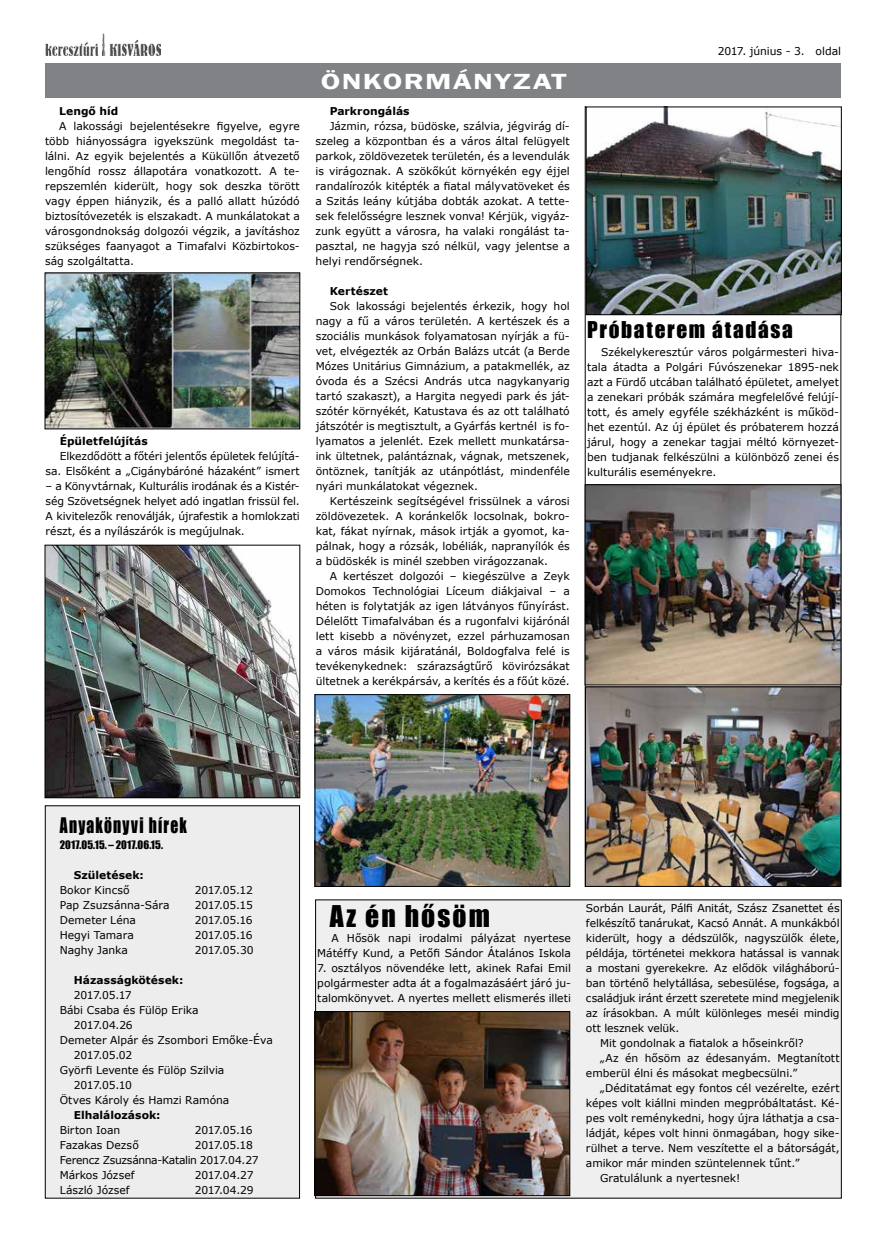
<style>
.page{position:relative;width:886px;height:1241px;background:#fff}
.page>*{position:absolute;margin:0;border:0;box-sizing:border-box;transform-origin:0 0}
.t1{font:27.5px "Impact";letter-spacing:.08em;color:#000}
.t2{font:600 22.5px "Franklin Gothic";letter-spacing:.05em;color:#fff;scale:1.36 1}
.t3{font:21.25px "Impact";letter-spacing:.08em;color:#000}
.t4{font:19.75px "Impact";letter-spacing:.08em;color:#000;scale:.79 1}
.t5{font:10.75px/15px "Verdana";letter-spacing:-.005em;color:#000;text-align:justify}
.t6{font:700 10.75px "Verdana";color:#000}
.t7{font:10.75px/15px "Verdana";letter-spacing:-.025em;color:#000}
.t8{font:10.75px "Impact";letter-spacing:.01em;color:#000}
</style>
<div class="page">
<img style="left:45px;top:34px;width:115px;height:21px">
<div style="left:45px;top:64px;width:796px;height:34px;background:#808285"></div>
<div style="left:45px;top:805px;width:254px;height:392px;background:#ededee"></div>
<div style="left:45px;top:805px;width:255px;height:393px;border:1px solid #000"></div>
<img style="left:47px;top:274px;width:251px;height:153px">
<div style="left:45px;top:272px;width:255px;height:157px;border:1px solid #000"></div>
<img style="left:317px;top:696px;width:251px;height:188px">
<div style="left:315px;top:694px;width:255px;height:192px;border:1px solid #000"></div>
<img style="left:47px;top:546px;width:251px;height:250px">
<div style="left:45px;top:544px;width:255px;height:254px;border:1px solid #000"></div>
<div style="left:316px;top:899px;width:525px;height:298px;background:#efeff0"></div>
<img style="left:317px;top:1013px;width:251px;height:180px">
<div style="left:315px;top:1011px;width:255px;height:184px;border:1px solid #000"></div>
<img style="left:588px;top:109px;width:251px;height:204px">
<div style="left:586px;top:107px;width:255px;height:208px;border:1px solid #000"></div>
<img style="left:585px;top:486px;width:256px;height:398px">
<div style="left:585px;top:686px;width:256px;height:200px;border:1px solid #000"></div>
<div style="left:585px;top:484px;width:256px;height:201px;border:1px solid #000"></div>
<p class="t6" style="left:59px;top:103px;width:61px">Lengő híd</p>
<p class="t5" style="left:45px;top:118px;width:256px;text-indent:14px">A lakossági bejelentésekre figyelve, egyre több hiányosságra igyekszünk megoldást ta&shy;lálni. Az egyik bejelentés a Küküllőn átvezető lengőhíd rossz állapotára vonatkozott. A te&shy;repszemlén kiderült, hogy sok deszka törött vagy éppen hiányzik, és a palló allatt húzódó biztosítóvezeték is elszakadt. A munkálatokat a városgondnokság dolgozói végzik, a javításhoz szükséges faanyagot a Timafalvi Közbirtokos&shy;ság szolgáltatta.</p>
<p class="t6" style="left:60px;top:433px;width:90px">Épületfelújítás</p>
<p class="t5" style="left:46px;top:448px;width:256px;text-align:right">Elkezdődött a főtéri jelentős épületek felújítá&shy;sa. Elsőként a „Cigánybáróné házaként” ismert</p>
<p class="t5" style="left:46px;top:478px;width:256px">– a Könyvtárnak, Kulturális irodának és a Kistér&shy;ség Szövetségnek helyet adó ingatlan frissül fel.<br>A kivitelezők renoválják, újrafestik a homlokzati részt, és a nyílászárók is megújulnak.</p>
<h2 class="t2" style="left:321px;top:67px;width:182px">ÖNKORMÁNYZAT</h2>
<p class="t6" style="left:330px;top:103px;width:81px">Parkrongálás</p>
<p class="t5" style="left:316px;top:118px;width:256px;text-indent:14px">Jázmin, rózsa, büdöske, szálvia, jégvirág dí&shy;szeleg a központban és a város által felügyelt parkok, zöldövezetek területén, és a levendulák is virágoznak. A szökőkút környékén egy éjjel randalírozók kitépték a fiatal mályvatöveket és a Szitás leány kútjába dobták azokat. A tette&shy;sek felelősségre lesznek vonva! Kérjük, vigyáz&shy;zunk együtt a városra, ha valaki rongálást ta&shy;pasztal, ne hagyja szó nélkül, vagy jelentse a helyi rendőrségnek.</p>
<p class="t6" style="left:330px;top:283px;width:60px">Kertészet</p>
<p class="t5" style="left:316px;top:298px;width:256px;text-indent:14px">Sok lakossági bejelentés érkezik, hogy hol nagy a fű a város területén. A kertészek és a szociális munkások folyamatosan nyírják a fü&shy;vet, elvégezték az Orbán Balázs utcát (a Berde Mózes Unitárius Gimnázium, a patakmellék, az óvoda és a Szécsi András utca nagykanyarig tartó szakaszt), a Hargita negyedi park és ját&shy;szótér környékét, Katustava és az ott található játszótér is megtisztult, a Gyárfás kertnél is fo&shy;lyamatos a jelenlét. Ezek mellett munkatársa&shy;ink ültetnek, palántáznak, vágnak, metszenek, öntöznek, tanítják az utánpótlást, mindenféle nyári munkálatokat végeznek.</p>
<p class="t5" style="left:316px;top:493px;width:256px;text-indent:14px">Kertészeink segítségével frissülnek a városi zöldövezetek. A koránkelők locsolnak, bokro&shy;kat, fákat nyírnak, mások irtják a gyomot, ka&shy;pálnak, hogy a rózsák, lobéliák, napranyílók és a büdöskék is minél szebben virágozzanak.</p>
<p class="t5" style="left:316px;top:568px;width:256px;text-indent:14px">A kertészet dolgozói – kiegészülve a Zeyk Domokos Technológiai Líceum diákjaival – a héten is folytatják az igen látványos fűnyírást.<br>Délelőtt Timafalvában és a rugonfalvi kijárónál lett kisebb a növényzet, ezzel párhuzamosan a város másik kijáratánál, Boldogfalva felé is tevékenykednek: szárazságtűrő kövirózsákat ültetnek a kerékpársáv, a kerítés és a főút közé.</p>
<p class="t5" style="left:718px;top:44px;width:125px">2017. június - 3. oldal</p>
<h3 class="t3" style="left:587px;top:313px;width:207px">Próbaterem átadása</h3>
<p class="t5" style="left:587px;top:344px;width:253px;text-indent:14px">Székelykeresztúr város polgármesteri hiva&shy;tala átadta a Polgári Fúvószenekar 1895-nek azt a Fürdő utcában található épületet, amelyet a zenekari próbák számára megfelelővé felújí&shy;tott, és amely egyféle székházként is működ&shy;het ezentúl. Az új épület és próbaterem hozzá járul, hogy a zenekar tagjai méltó környezet&shy;ben tudjanak felkészülni a különböző zenei és kulturális eseményekre.</p>
<h3 class="t4" style="left:60px;top:810px;width:163px">Anyakönyvi hírek</h3>
<p class="t8" style="left:60px;top:835px;width:105px">2017.05.15. – 2017.06.15.</p>
<p class="t6" style="left:74px;top:866px;width:72px">Születések:</p>
<p class="t5" style="left:60px;top:881px;width:72px">Bokor Kincső</p>
<p class="t5" style="left:195px;top:881px;width:60px">2017.05.12</p>
<p class="t5" style="left:60px;top:896px;width:112px">Pap Zsuzsánna-Sára</p>
<p class="t5" style="left:195px;top:896px;width:60px">2017.05.15</p>
<p class="t5" style="left:60px;top:911px;width:78px">Demeter Léna</p>
<p class="t5" style="left:195px;top:911px;width:60px">2017.05.16</p>
<p class="t5" style="left:60px;top:926px;width:76px">Hegyi Tamara</p>
<p class="t5" style="left:195px;top:926px;width:60px">2017.05.16</p>
<p class="t5" style="left:60px;top:941px;width:70px">Naghy Janka</p>
<p class="t5" style="left:195px;top:941px;width:60px">2017.05.30</p>
<p class="t6" style="left:74px;top:971px;width:111px">Házasságkötések:</p>
<p class="t5" style="left:74px;top:986px;width:59px">2017.05.17</p>
<p class="t5" style="left:60px;top:1001px;width:140px">Bábi Csaba és Fülöp Erika</p>
<p class="t5" style="left:74px;top:1016px;width:60px">2017.04.26</p>
<p class="t5" style="left:60px;top:1031px;width:215px">Demeter Alpár és Zsombori Emőke-Éva</p>
<p class="t5" style="left:74px;top:1046px;width:60px">2017.05.02</p>
<p class="t5" style="left:60px;top:1061px;width:166px">Györfi Levente és Fülöp Szilvia</p>
<p class="t5" style="left:74px;top:1076px;width:60px">2017.05.10</p>
<p class="t5" style="left:60px;top:1091px;width:171px">Ötves Károly és Hamzi Ramóna</p>
<p class="t6" style="left:74px;top:1106px;width:88px">Elhalálozások:</p>
<p class="t5" style="left:60px;top:1121px;width:62px">Birton Ioan</p>
<p class="t5" style="left:195px;top:1121px;width:60px">2017.05.16</p>
<p class="t5" style="left:60px;top:1136px;width:81px">Fazakas Dezső</p>
<p class="t7" style="left:60px;top:1136px;width:201px;text-indent:135px">2017.05.18<br>Ferencz Zsuzsánna-Katalin 2017.04.27<br>Márkos József</p>
<p class="t5" style="left:195px;top:1166px;width:60px">2017.04.27</p>
<p class="t5" style="left:60px;top:1181px;width:71px">László József</p>
<p class="t5" style="left:195px;top:1181px;width:60px">2017.04.29</p>
<h1 class="t1" style="left:330px;top:894px;width:162px">Az én hősöm</h1>
<p class="t5" style="left:317px;top:930px;width:255px;text-align:right">A Hősök napi irodalmi pályázat nyertese<br>Mátéffy Kund, a Petőfi Sándor Átalános Iskola</p>
<p class="t5" style="left:317px;top:960px;width:255px">7. osztályos növendéke lett, akinek Rafai Emil polgármester adta át a fogalmazásáért járó ju&shy;talomkönyvet. A nyertes mellett elismerés illeti</p>
<p class="t5" style="left:586px;top:900px;width:255px">Sorbán Laurát, Pálfi Anitát, Szász Zsanettet és</p>
<p class="t5" style="left:586px;top:915px;width:255px">felkészítő tanárukat, Kacsó Annát. A munkákból</p>
<p class="t5" style="left:586px;top:930px;width:255px">kiderült, hogy a dédszülők, nagyszülők élete,</p>
<p class="t5" style="left:586px;top:945px;width:255px">példája, történetei mekkora hatással is vannak</p>
<p class="t5" style="left:586px;top:960px;width:255px">a mostani gyerekekre. Az elődök világháború-</p>
<p class="t5" style="left:586px;top:975px;width:255px">ban történő helytállása, sebesülése, fogsága, a</p>
<p class="t5" style="left:586px;top:990px;width:255px">családjuk iránt érzett szeretete mind megjelenik</p>
<p class="t5" style="left:586px;top:1005px;width:255px">az írásokban. A múlt különleges meséi mindig</p>
<p class="t5" style="left:586px;top:1020px;width:95px">ott lesznek velük.</p>
<p class="t5" style="left:600px;top:1035px;width:205px">Mit gondolnak a fiatalok a hőseinkről?</p>
<p class="t5" style="left:600px;top:1050px;width:241px">„Az én hősöm az édesanyám. Megtanított</p>
<p class="t5" style="left:586px;top:1065px;width:213px">emberül élni és másokat megbecsülni.”</p>
<p class="t5" style="left:600px;top:1080px;width:241px">„Déditatámat egy fontos cél vezérelte, ezért</p>
<p class="t5" style="left:586px;top:1095px;width:255px">képes volt kiállni minden megpróbáltatást. Ké-</p>
<p class="t5" style="left:586px;top:1110px;width:255px">pes volt reménykedni, hogy újra láthatja a csa-</p>
<p class="t5" style="left:586px;top:1125px;width:255px">ládját, képes volt hinni önmagában, hogy sike-</p>
<p class="t5" style="left:586px;top:1140px;width:255px">rülhet a terve. Nem veszítette el a bátorságát,</p>
<p class="t5" style="left:586px;top:1155px;width:215px">amikor már minden szüntelennek tűnt.”</p>
<p class="t5" style="left:600px;top:1170px;width:142px">Gratulálunk a nyertesnek!</p>
</div>
